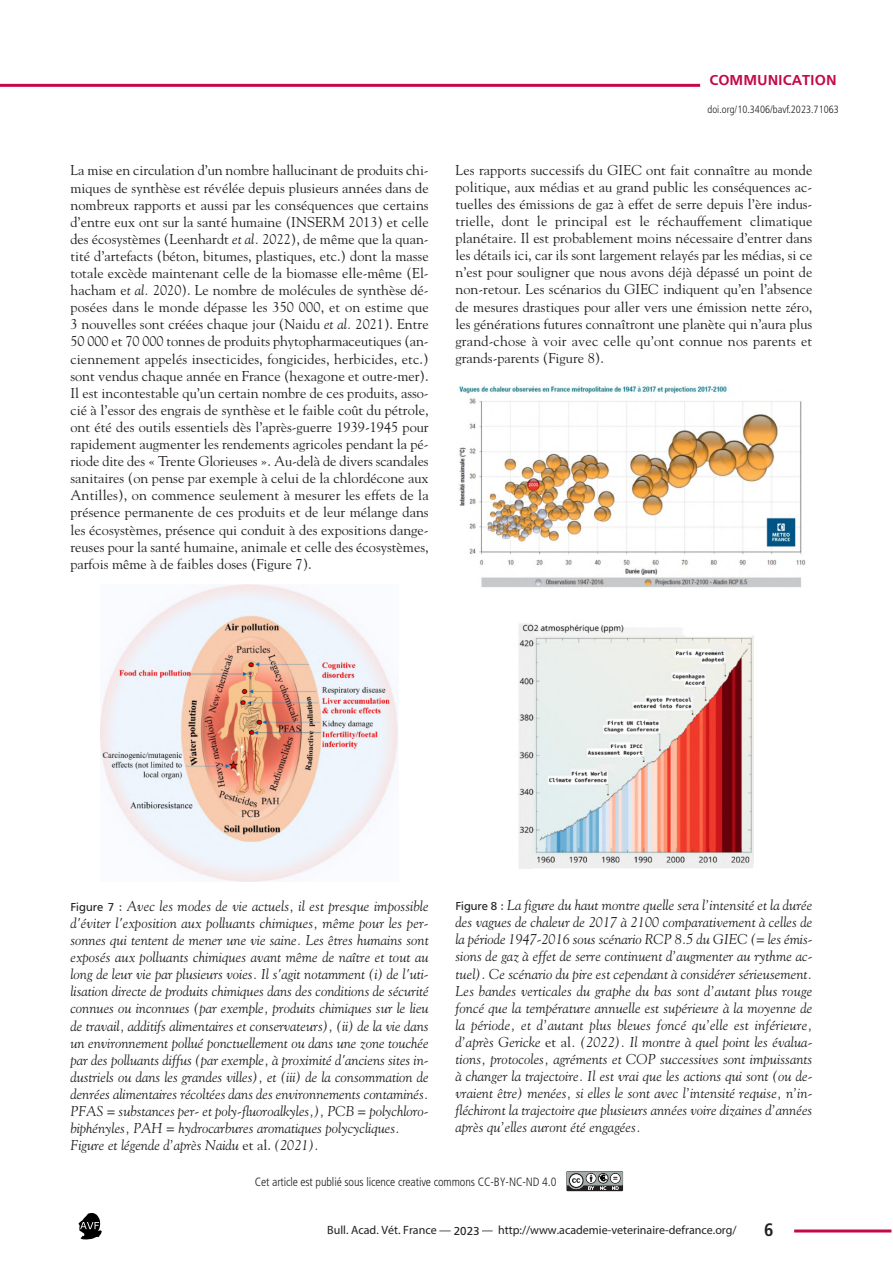
<style>
.page{position:relative;width:893px;height:1263px;background:#fff}
.page>*{position:absolute;margin:0;border:0;box-sizing:border-box;transform-origin:0 0}
.t1{font:700 condensed 18px "Frutiger";color:#231f20}
.t2{font:700 15px "Frutiger";color:#c30a49}
.t3{font:14.25px/17.1px "Goudy";color:#231f20;text-align:justify}
.t4{font:italic 14.25px/17.1px "Goudy";color:#231f20}
.t5{font:300 12px "Frutiger";color:#231f20}
.t6{font:300 condensed 12px "Frutiger";letter-spacing:-.01em;color:#231f20}
.t7{font:300 condensed 10.5px "Frutiger";color:#231f20}
.s1{font-style:italic}
.s2{font-family:"Frutiger";font-style:normal;font-size:12px}
.s3{font-style:normal}
.s4{font-weight:400}
</style>
<div class="page">
<hr style="left:0;top:84px;width:700px;height:3px;background:#c30a49">
<hr style="left:794px;top:1229px;width:97px;height:3px;background:#c30a49">
<svg style="left:78px;top:1213px;width:24px;height:26px"></svg>
<svg style="left:566px;top:1171px;width:57px;height:20px"></svg>
<img style="left:100px;top:585px;width:298px;height:297px">
<img style="left:459px;top:386px;width:347px;height:202px">
<img style="left:518px;top:623px;width:236px;height:246px">
<p class="t3" style="left:70px;top:162px;width:360px">La mise en circulation d’un nombre hallucinant de produits chi&shy;miques de synthèse est révélée depuis plusieurs années dans de nombreux rapports et aussi par les conséquences que certains d’entre eux ont sur la santé humaine (INSERM 2013) et celle des écosystèmes (Leenhardt <span class="s1">et al.</span> 2022), de même que la quan&shy;tité d’artefacts (béton, bitumes, plastiques, etc.) dont la masse totale excède maintenant celle de la biomasse elle-même (El&shy;hacham e<span class="s1">t al.</span> 2020). Le nombre de molécules de synthèse dé&shy;posées dans le monde dépasse les 350 000, et on estime que 3 nouvelles sont créées chaque jour (Naidu <span class="s1">et al.</span> 2021). Entre 50 000 et 70 000 tonnes de produits phytopharmaceutiques (an&shy;ciennement appelés insecticides, fongicides, herbicides, etc.) sont vendus chaque année en France (hexagone et outre-mer).<br>Il est incontestable qu’un certain nombre de ces produits, asso&shy;cié à l’essor des engrais de synthèse et le faible coût du pétrole, ont été des outils essentiels dès l’après-guerre 1939-1945 pour rapidement augmenter les rendements agricoles pendant la pé&shy;riode dite des « Trente Glorieuses ». Au-delà de divers scandales sanitaires (on pense par exemple à celui de la chlordécone aux Antilles), on commence seulement à mesurer les effets de la présence permanente de ces produits et de leur mélange dans les écosystèmes, présence qui conduit à des expositions dange&shy;reuses pour la santé humaine, animale et celle des écosystèmes, parfois même à de faibles doses (Figure 7).</p>
<p class="t2" style="left:709px;top:71px;width:129px">COMMUNICATION</p>
<p class="t7" style="left:708px;top:105px;width:133px">doi.org/10.3406/bavf.2023.71063</p>
<p class="t3" style="left:455px;top:161px;width:358px">Les rapports successifs du GIEC ont fait connaître au monde politique, aux médias et au grand public les conséquences ac&shy;tuelles des émissions de gaz à effet de serre depuis l’ère indus&shy;trielle, dont le principal est le réchauffement climatique planétaire. Il est probablement moins nécessaire d’entrer dans les détails ici, car ils sont largement relayés par les médias, si ce n’est pour souligner que nous avons déjà dépassé un point de non-retour. Les scénarios du GIEC indiquent qu’en l’absence de mesures drastiques pour aller vers une émission nette zéro, les générations futures connaîtront une planète qui n’aura plus grand-chose à voir avec celle qu’ont connue nos parents et grands-parents (Figure 8).</p>
<p class="t4" style="left:70px;top:897px;width:360px"><span class="s2">Figure 7</span> <span class="s3">:</span> Avec les modes de vie actuels, il est presque impossible d'éviter l'exposition aux polluants chimiques, même pour les per&shy;sonnes qui tentent de mener une vie saine. Les êtres humains sont exposés aux polluants chimiques avant même de naître et tout au long de leur vie par plusieurs voies. Il s'agit notamment (i) de l'uti&shy;lisation directe de produits chimiques dans des conditions de sécurité connues ou inconnues (par exemple, produits chimiques sur le lieu de travail, additifs alimentaires et conservateurs), (ii) de la vie dans un environnement pollué ponctuellement ou dans une zone touchée par des polluants diffus (par exemple, à proximité d'anciens sites in&shy;dustriels ou dans les grandes villes), et (iii) de la consommation de denrées alimentaires récoltées dans des environnements contaminés.<br>PFAS = substances per- et poly-fluoroalkyles,), PCB = polychloro&shy;biphényles, PAH = hydrocarbures aromatiques polycycliques.<br>Figure et légende d’après Naidu <span class="s3">et al.</span> (2021).</p>
<p class="t4" style="left:455px;top:897px;width:358px;text-align:justify"><span class="s2">Figure 8</span> <span class="s3">:</span> La figure du haut montre quelle sera l’intensité et la durée des vagues de chaleur de 2017 à 2100 comparativement à celles de la période 1947-2016 sous scénario RCP 8.5 du GIEC (= les émis&shy;sions de gaz à effet de serre continuent d’augmenter au rythme ac&shy;tuel). Ce scénario du pire est cependant à considérer sérieusement.<br>Les bandes verticales du graphe du bas sont d’autant plus rouge foncé que la température annuelle est supérieure à la moyenne de la période, et d’autant plus bleues foncé qu’elle est inférieure, d’après Gericke <span class="s3">et al</span>. (2022). Il montre à quel point les évalua&shy;tions, protocoles, agréments et COP successives sont impuissants à changer la trajectoire. Il est vrai que les actions qui sont (ou de&shy;vraient être) menées, si elles le sont avec l’intensité requise, n’in&shy;fléchiront la trajectoire que plusieurs années voire dizaines d’années après qu’elles auront été engagées.</p>
<p class="t6" style="left:255px;top:1177px;width:303px">Cet article est publié sous licence creative commons CC-BY-NC-ND 4.0</p>
<p class="t5" style="left:327px;top:1226px;width:154px">Bull. Acad. Vét. France — <span class="s4">2023</span></p>
<p class="t5" style="left:472px;top:1226px;width:266px">2 — http://www.academie-veterinaire-defrance.org/</p>
<p class="t1" style="left:764px;top:1222px;width:11px">6</p>
</div>
